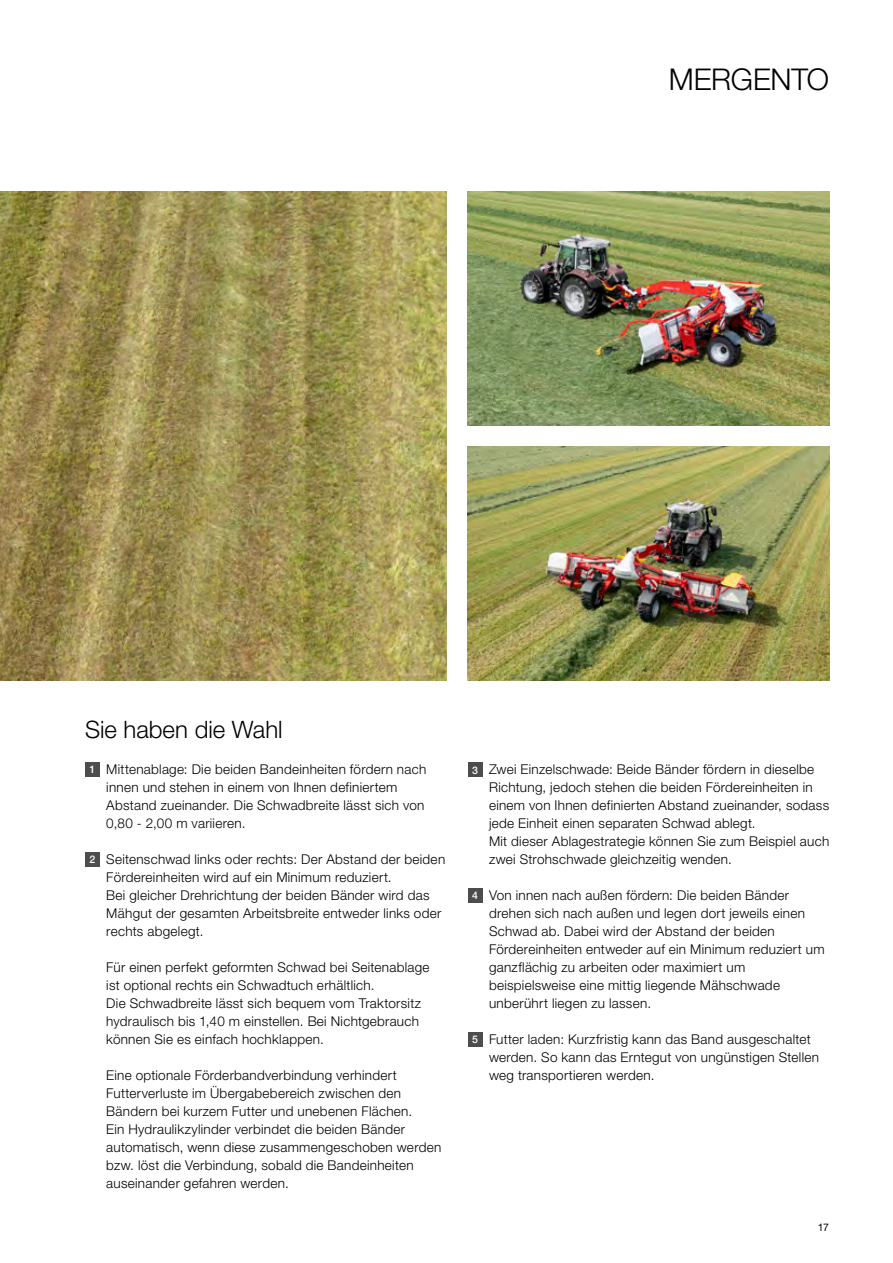
<style>
.page{position:relative;width:893px;height:1263px;background:#fff}
.page>*{position:absolute;margin:0;border:0;box-sizing:border-box;transform-origin:0 0}
.t1{font:300 30px "Helvetica Neue LTW1 G";letter-spacing:-.01em;color:#000}
.t2{font:300 24px "Helvetica Neue LTW1 G";color:#000}
.t3{font:300 13.5px/18px "Helvetica Neue LTW1 G";letter-spacing:.02em;color:#000}
.t4{font:500 10.5px "Helvetica Neue LTW1 G";color:#fff}
.t5{font:10.5px "Helvetica Neue LTW1 G";color:#000}
</style>
<div class="page">
<img style="left:0;top:191px;width:446px;height:489px">
<img style="left:468px;top:191px;width:361px;height:234px">
<img style="left:468px;top:446px;width:361px;height:234px">
<div style="left:85px;top:762px;width:15px;height:14px;background:#4d4d4c"></div>
<div style="left:85px;top:852px;width:15px;height:15px;background:#4d4d4c"></div>
<div style="left:468px;top:762px;width:15px;height:15px;background:#4d4d4c"></div>
<div style="left:468px;top:888px;width:15px;height:15px;background:#4d4d4c"></div>
<div style="left:468px;top:1032px;width:15px;height:15px;background:#4d4d4c"></div>
<h1 class="t1" style="left:669px;top:61px;width:162px">MERGENTO</h1>
<h2 class="t2" style="left:85px;top:715px;width:199px">Sie haben die Wahl</h2>
<p class="t3" style="left:106px;top:760px;width:321px;text-indent:-21px">■ Mittenablage: Die beiden Bandeinheiten fördern nach innen und stehen in einem von Ihnen definiertem Abstand zueinander. Die Schwadbreite lässt sich von 0,80 - 2,00 m variieren.</p>
<p class="t3" style="left:106px;top:850px;width:340px;text-indent:-21px">■ Seitenschwad links oder rechts: Der Abstand der beiden Fördereinheiten wird auf ein Minimum reduziert.<br>Bei gleicher Drehrichtung der beiden Bänder wird das Mähgut der gesamten Arbeitsbreite entweder links oder rechts abgelegt.</p>
<p class="t3" style="left:106px;top:958px;width:325px">Für einen perfekt geformten Schwad bei Seitenablage ist optional rechts ein Schwadtuch erhältlich.<br>Die Schwadbreite lässt sich bequem vom Traktorsitz hydraulisch bis 1,40 m einstellen. Bei Nichtgebrauch können Sie es einfach hochklappen.</p>
<p class="t3" style="left:106px;top:1066px;width:337px">Eine optionale Förderbandverbindung verhindert Futterverluste im Übergabebereich zwischen den Bändern bei kurzem Futter und unebenen Flächen.<br>Ein Hydraulikzylinder verbindet die beiden Bänder automatisch, wenn diese zusammengeschoben werden bzw. löst die Verbindung, sobald die Bandeinheiten auseinander gefahren werden.</p>
<p class="t4" style="left:90px;top:763px;width:7px">1</p>
<p class="t4" style="left:90px;top:853px;width:7px">2</p>
<p class="t3" style="left:489px;top:760px;width:342px;text-indent:-21px">■ Zwei Einzelschwade: Beide Bänder fördern in dieselbe Richtung, jedoch stehen die beiden Fördereinheiten in einem von Ihnen definierten Abstand zueinander, sodass jede Einheit einen separaten Schwad ablegt.<br>Mit dieser Ablagestrategie können Sie zum Beispiel auch zwei Strohschwade gleichzeitig wenden.</p>
<p class="t3" style="left:489px;top:886px;width:337px;text-indent:-21px">■ Von innen nach außen fördern: Die beiden Bänder drehen sich nach außen und legen dort jeweils einen Schwad ab. Dabei wird der Abstand der beiden Fördereinheiten entweder auf ein Minimum reduziert um ganzflächig zu arbeiten oder maximiert um beispielsweise eine mittig liegende Mähschwade unberührt liegen zu lassen.</p>
<p class="t3" style="left:489px;top:1030px;width:332px;text-indent:-21px">■ Futter laden: Kurzfristig kann das Band ausgeschaltet werden. So kann das Erntegut von ungünstigen Stellen weg transportieren werden.</p>
<p class="t4" style="left:472px;top:764px;width:7px">3</p>
<p class="t4" style="left:472px;top:889px;width:7px">4</p>
<p class="t4" style="left:472px;top:1033px;width:7px">5</p>
<p class="t5" style="left:818px;top:1220px;width:13px">17</p>
</div>
